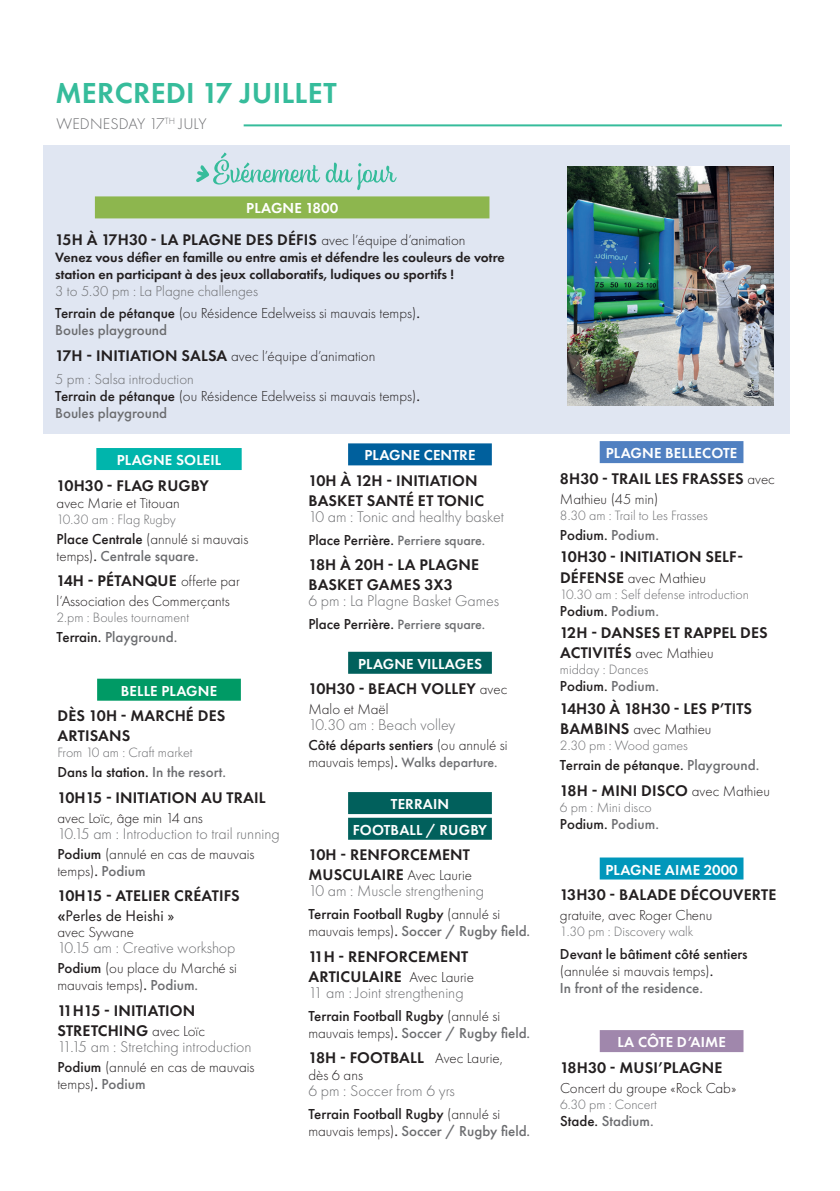
<style>
.page{position:relative;width:840px;height:1191px;background:#fff}
.page>*{position:absolute;margin:0;border:0;box-sizing:border-box;transform-origin:0 0}
.t1{font:600 30px "Futura PT";letter-spacing:.01em;color:#36bc9b}
.t2{font:600 16px/20px "Futura PT";letter-spacing:.01em;color:#231f20}
.t3{font:300 16px "Futura PT";color:#6c6d70}
.t4{font:300 15px/17px "Futura PT";color:#231f20}
.t5{font:500 15px/17px "Futura PT";color:#231f20}
.t6{font:600 15px/25.6px "Futura PT";letter-spacing:.01em;color:#fff;text-align:center}
.t7{font:500 15px "Futura PT";color:#6c6d70}
.t8{font:300 14px "Futura PT";color:#6c6d70}
.t9{font:600 14px/17px "Futura PT";color:#231f20}
.t10{font:500 14px "Futura PT";color:#6c6d70}
.s1{font-weight:300;font-size:15px}
.s2{color:#6c6d70}
.s3{font-weight:500}
.s4{font-weight:500;color:#6c6d70}
.s5{font-weight:600;font-size:16px}
.s6{color:#231f20}
.s7{font-weight:400}
.s8{font-size:15px;color:#231f20}
.s9{font-weight:300}
.s10{font-weight:300;font-size:15px;color:#231f20}
</style>
<div class="page">
<hr style="left:243px;top:124px;width:538px;height:2px;background:#36bc9b">
<div style="left:44px;top:145px;width:745px;height:288px;background:#e0e6f2"></div>
<div style="left:95px;top:196px;width:394px;height:22px;background:#8db64e"></div>
<svg style="left:196px;top:153px;width:200px;height:37px"></svg>
<img style="left:567px;top:166px;width:205px;height:239px">
<div style="left:96px;top:448px;width:145px;height:22px;background:#00b5ac"></div>
<div style="left:97px;top:678px;width:144px;height:22px;background:#009a65"></div>
<div style="left:599px;top:1030px;width:144px;height:22px;background:#a087ac"></div>
<div style="left:599px;top:441px;width:144px;height:22px;background:#5080c1"></div>
<div style="left:348px;top:443px;width:143px;height:22px;background:#00609d"></div>
<div style="left:348px;top:652px;width:143px;height:22px;background:#01605c"></div>
<div style="left:599px;top:857px;width:144px;height:22px;background:#0097bb"></div>
<div style="left:348px;top:792px;width:143px;height:22px;background:#01605c"></div>
<div style="left:348px;top:817px;width:143px;height:22px;background:#01605c"></div>
<h1 class="t1" style="left:55px;top:75px;width:282px">MERCREDI 17 JUILLET</h1>
<p class="t3" style="left:56px;top:115px;width:152px">WEDNESDAY 17<sup>TH</sup> JULY</p>
<p class="t6" style="left:246px;top:195px;width:93px">PLAGNE 1800</p>
<p class="t2" style="left:55px;top:229px;width:411px">15H À 17H30 - LA PLAGNE DES DÉFIS <span class="s1">avec l’équipe d’animation</span></p>
<p class="t9" style="left:55px;top:248px;width:451px">Venez vous défier en famille ou entre amis et défendre les couleurs de votre station en participant à des jeux collaboratifs, ludiques ou sportifs !</p>
<p class="t4" style="left:55px;top:279px;width:366px;line-height:22.6px"><span class="s2">3 to 5.30 pm : La Plagne challenges<br></span><span class="s3">Terrain de pétanque</span> (ou Résidence Edelweiss si mauvais temps)<span class="s3">.</span></p>
<p class="t4" style="left:55px;top:317px;width:321px;line-height:25.6px"><span class="s4">Boules playground<br></span><span class="s5">17H - INITIATION SALSA</span> avec l’équipe d’animation</p>
<p class="t4" style="left:55px;top:370px;width:366px"><span class="s2">5 pm : Salsa introduction<br></span><span class="s3">Terrain de pétanque</span> (ou Résidence Edelweiss si mauvais temps)<span class="s3">.<br></span><span class="s4">Boules playground</span></p>
<p class="t6" style="left:117px;top:447px;width:106px">PLAGNE SOLEIL</p>
<p class="t2" style="left:57px;top:475px;width:154px">10H30 - FLAG RUGBY</p>
<p class="t4" style="left:57px;top:494px;width:125px">avec Marie et Titouan</p>
<p class="t8" style="left:57px;top:511px;width:121px">10.30 am : Flag Rugby</p>
<p class="t4" style="left:57px;top:530px;width:193px"><span class="s3">Place Centrale</span> (annulé si mauvais temps)<span class="s3">.</span> <span class="s4">Centrale square.</span></p>
<p class="t2" style="left:57px;top:571px;width:185px">14H - PÉTANQUE <span class="s1">offerte par</span></p>
<p class="t4" style="left:57px;top:593px;width:174px">l’Association des Commerçants</p>
<p class="t8" style="left:57px;top:609px;width:134px">2.pm : Boules tournament</p>
<p class="t7" style="left:57px;top:628px;width:122px"><span class="s6">Terrain.</span> Playground.</p>
<p class="t6" style="left:121px;top:677px;width:98px">BELLE PLAGNE</p>
<p class="t2" style="left:57px;top:706px;width:169px">DÈS 10H - MARCHÉ DES<br>ARTISANS</p>
<p class="t8" style="left:57px;top:745px;width:137px">From 10 am : Craft market</p>
<p class="t5" style="left:57px;top:763px;width:170px">Dans la station. <span class="s2">In the resort.</span></p>
<p class="t2" style="left:57px;top:787px;width:210px">10H15 - INITIATION AU TRAIL</p>
<p class="t4" style="left:57px;top:809px;width:147px">avec Loïc, âge min 14 ans</p>
<p class="t3" style="left:57px;top:824px;width:224px">10.15 am : Introduction to trail running</p>
<p class="t4" style="left:57px;top:845px;width:199px"><span class="s3">Podium</span> (annulé en cas de mauvais temps)<span class="s3">.</span> <span class="s4">Podium</span></p>
<p class="t2" style="left:57px;top:886px;width:183px">10H15 - ATELIER CRÉATIFS «<span class="s7">Perles de Heishi »</span></p>
<p class="t4" style="left:57px;top:924px;width:78px">avec Sywane</p>
<p class="t3" style="left:57px;top:939px;width:179px">10.15 am : Creative workshop</p>
<p class="t4" style="left:57px;top:960px;width:181px"><span class="s3">Podium</span> (ou place du Marché si mauvais temps)<span class="s3">.</span> <span class="s4">Podium.</span></p>
<p class="t2" style="left:57px;top:1000px;width:149px">11H15 - INITIATION<br>STRETCHING <span class="s1">avec Loïc</span></p>
<p class="t3" style="left:57px;top:1037px;width:196px">11.15 am : Stretching introduction</p>
<p class="t4" style="left:57px;top:1058px;width:199px"><span class="s3">Podium</span> (annulé en cas de mauvais temps)<span class="s3">.</span> <span class="s4">Podium</span></p>
<p class="t6" style="left:364px;top:442px;width:112px">PLAGNE CENTRE</p>
<p class="t2" style="left:308px;top:470px;width:177px">10H À 12H - INITIATION<br>BASKET SANTÉ ET TONIC</p>
<p class="t3" style="left:308px;top:508px;width:197px">10 am : Tonic and healthy basket</p>
<p class="t10" style="left:308px;top:531px;width:178px"><span class="s8">Place Perrière.</span> Perriere square.</p>
<p class="t2" style="left:308px;top:555px;width:172px">18H À 20H - LA PLAGNE<br>BASKET GAMES 3X3</p>
<p class="t3" style="left:308px;top:592px;width:192px">6 pm : La Plagne Basket Games</p>
<p class="t10" style="left:308px;top:616px;width:178px"><span class="s8">Place Perrière.</span> Perriere square.</p>
<p class="t6" style="left:358px;top:651px;width:125px">PLAGNE VILLAGES</p>
<p class="t2" style="left:308px;top:679px;width:200px">10H30 - BEACH VOLLEY <span class="s1">avec</span></p>
<p class="t4" style="left:308px;top:701px;width:82px">Malo et Maël</p>
<p class="t3" style="left:308px;top:716px;width:148px">10.30 am : Beach volley</p>
<p class="t5" style="left:308px;top:737px;width:201px">Côté départs sentiers <span class="s9">(ou annulé si</span></p>
<p class="t10" style="left:308px;top:754px;width:190px"><span class="s10">mauvais temps)</span><span class="s8">.</span> Walks departure.</p>
<p class="t6" style="left:352px;top:791px;width:136px">TERRAIN<br>FOOTBALL / RUGBY</p>
<p class="t2" style="left:308px;top:845px;width:165px">10H - RENFORCEMENT<br>MUSCULAIRE <span class="s1">Avec Laurie</span></p>
<p class="t3" style="left:308px;top:882px;width:177px">10 am : Muscle strengthening</p>
<p class="t4" style="left:308px;top:905px;width:223px"><span class="s3">Terrain Football Rugby</span> (annulé si mauvais temps)<span class="s3">.</span> <span class="s4">Soccer / Rugby field.</span></p>
<p class="t2" style="left:308px;top:946px;width:167px">11H - RENFORCEMENT<br>ARTICULAIRE <span class="s1">Avec Laurie</span></p>
<p class="t3" style="left:308px;top:983px;width:157px">11 am : Joint strengthening</p>
<p class="t4" style="left:308px;top:1007px;width:223px"><span class="s3">Terrain Football Rugby</span> (annulé si mauvais temps)<span class="s3">.</span> <span class="s4">Soccer / Rugby field.</span></p>
<p class="t2" style="left:308px;top:1047px;width:196px">18H - FOOTBALL <span class="s1">Avec Laurie,</span></p>
<p class="t4" style="left:308px;top:1066px;width:56px">dès 6 ans</p>
<p class="t3" style="left:308px;top:1081px;width:148px">6 pm : Soccer from 6 yrs</p>
<p class="t4" style="left:308px;top:1105px;width:223px"><span class="s3">Terrain Football Rugby</span> (annulé si mauvais temps)<span class="s3">.</span> <span class="s4">Soccer / Rugby field.</span></p>
<p class="t6" style="left:605px;top:440px;width:133px">PLAGNE BELLECOTE</p>
<p class="t2" style="left:559px;top:468px;width:216px">8H30 - TRAIL LES FRASSES <span class="s1">avec</span></p>
<p class="t4" style="left:559px;top:490px;width:100px">Mathieu (45 min)</p>
<p class="t8" style="left:559px;top:507px;width:149px">8.30 am : Trail to Les Frasses</p>
<p class="t5" style="left:559px;top:526px;width:100px">Podium. <span class="s2">Podium.</span></p>
<p class="t2" style="left:559px;top:547px;width:185px">10H30 - INITIATION SELF-</p>
<p class="t4" style="left:559px;top:569px;width:147px"><span class="s5">DÉFENSE</span> avec Mathieu</p>
<p class="t8" style="left:559px;top:586px;width:190px">10.30 am : Self defense introduction</p>
<p class="t5" style="left:559px;top:602px;width:100px">Podium. <span class="s2">Podium.</span></p>
<p class="t2" style="left:559px;top:623px;width:209px">12H - DANSES ET RAPPEL DES</p>
<p class="t4" style="left:559px;top:645px;width:155px"><span class="s5">ACTIVITÉS</span> avec Mathieu</p>
<p class="t8" style="left:559px;top:662px;width:90px">midday : Dances</p>
<p class="t5" style="left:559px;top:678px;width:100px">Podium. <span class="s2">Podium.</span></p>
<p class="t2" style="left:559px;top:698px;width:193px">14H30 À 18H30 - LES P’TITS</p>
<p class="t4" style="left:559px;top:721px;width:153px"><span class="s5">BAMBINS</span> avec Mathieu</p>
<p class="t8" style="left:559px;top:737px;width:129px">2.30 pm : Wood games</p>
<p class="t5" style="left:559px;top:756px;width:201px">Terrain de pétanque. <span class="s2">Playground.</span></p>
<p class="t2" style="left:559px;top:780px;width:211px">18H - MINI DISCO <span class="s1">avec Mathieu</span></p>
<p class="t8" style="left:559px;top:799px;width:93px">6 pm : Mini disco</p>
<p class="t5" style="left:559px;top:815px;width:100px">Podium. <span class="s2">Podium.</span></p>
<p class="t6" style="left:605px;top:856px;width:134px">PLAGNE AIME 2000</p>
<p class="t2" style="left:559px;top:884px;width:218px">13H30 - BALADE DÉCOUVERTE</p>
<p class="t4" style="left:559px;top:906px;width:154px">gratuite, avec Roger Chenu</p>
<p class="t8" style="left:559px;top:923px;width:135px">1.30 pm : Discovery walk</p>
<p class="t5" style="left:559px;top:945px;width:189px">Devant le bâtiment côté sentiers <span class="s9">(annulée si mauvais temps)</span>.<br><span class="s2">In front of the residence.</span></p>
<p class="t6" style="left:617px;top:1029px;width:110px">LA CÔTE D’AIME</p>
<p class="t2" style="left:559px;top:1057px;width:164px">18H30 - MUSI’PLAGNE</p>
<p class="t4" style="left:559px;top:1079px;width:178px">Concert du groupe «Rock Cab»</p>
<p class="t8" style="left:559px;top:1096px;width:98px">6.30 pm : Concert</p>
<p class="t7" style="left:559px;top:1111px;width:95px"><span class="s6">Stade.</span> Stadium.</p>
</div>
